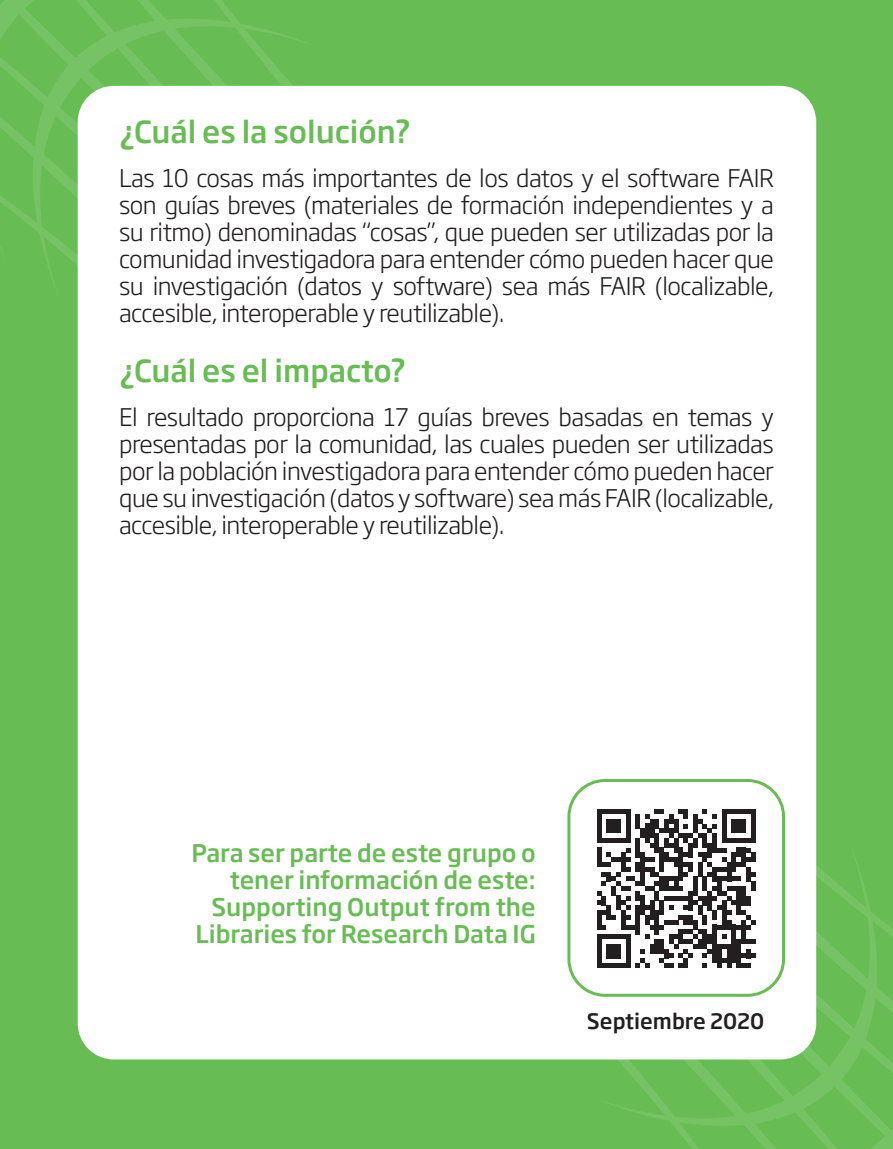
<style>
.page{position:relative;width:893px;height:1149px;background:#fff}
.page>*{position:absolute;margin:0;border:0;box-sizing:border-box;transform-origin:0 0}
.t1{font:500 30px "Soho Gothic Pro";color:#67bd54}
.t2{font:300 24px/27px "Soho Gothic Pro";letter-spacing:-.02em;color:#231f20;text-align:justify}
.t3{font:500 24px/27px "Soho Gothic Pro";color:#67bd54;text-align:right}
.t4{font:500 21px "Soho Gothic Pro";color:#231f20}
</style>
<div class="page">
<div style="left:0;top:0;width:893px;height:1148px;background:#67bd54"></div>
<div style="left:78px;top:86px;width:738px;height:973px;background:#fff;border-radius:36px"></div>
<div style="left:567px;top:778px;width:218px;height:218px;border:3px solid #67bd54;border-radius:36px"></div>
<svg style="left:0;top:1px;width:316px;height:301px"></svg>
<svg style="left:594px;top:842px;width:299px;height:306px"></svg>
<svg style="left:597px;top:809px;width:158px;height:158px"></svg>
<p class="t1" style="left:119px;top:108px;width:293px">¿Cuál es la solución?</p>
<p class="t2" style="left:119px;top:163px;width:656px">Las 10 cosas más importantes de los datos y el software FAIR son guías breves (materiales de formación independientes y a su ritmo) denominadas “cosas”, que pueden ser utilizadas por la comunidad investigadora para entender cómo pueden hacer que su investigación (datos y software) sea más FAIR (localizable, accesible, interoperable y reutilizable).</p>
<p class="t1" style="left:119px;top:347px;width:289px">¿Cuál es el impacto?</p>
<p class="t2" style="left:119px;top:402px;width:656px">El resultado proporciona 17 guías breves basadas en temas y presentadas por la comunidad, las cuales pueden ser utilizadas por la población investigadora para entender cómo pueden hacer que su investigación (datos y software) sea más FAIR (localizable, accesible, interoperable y reutilizable).</p>
<p class="t3" style="left:192px;top:837px;width:346px">Para ser parte de este grupo o tener información de este:<br>Supporting Output from the<br>Libraries for Research Data IG</p>
<p class="t4" style="left:587px;top:1003px;width:179px">Septiembre 2020</p>
</div>
